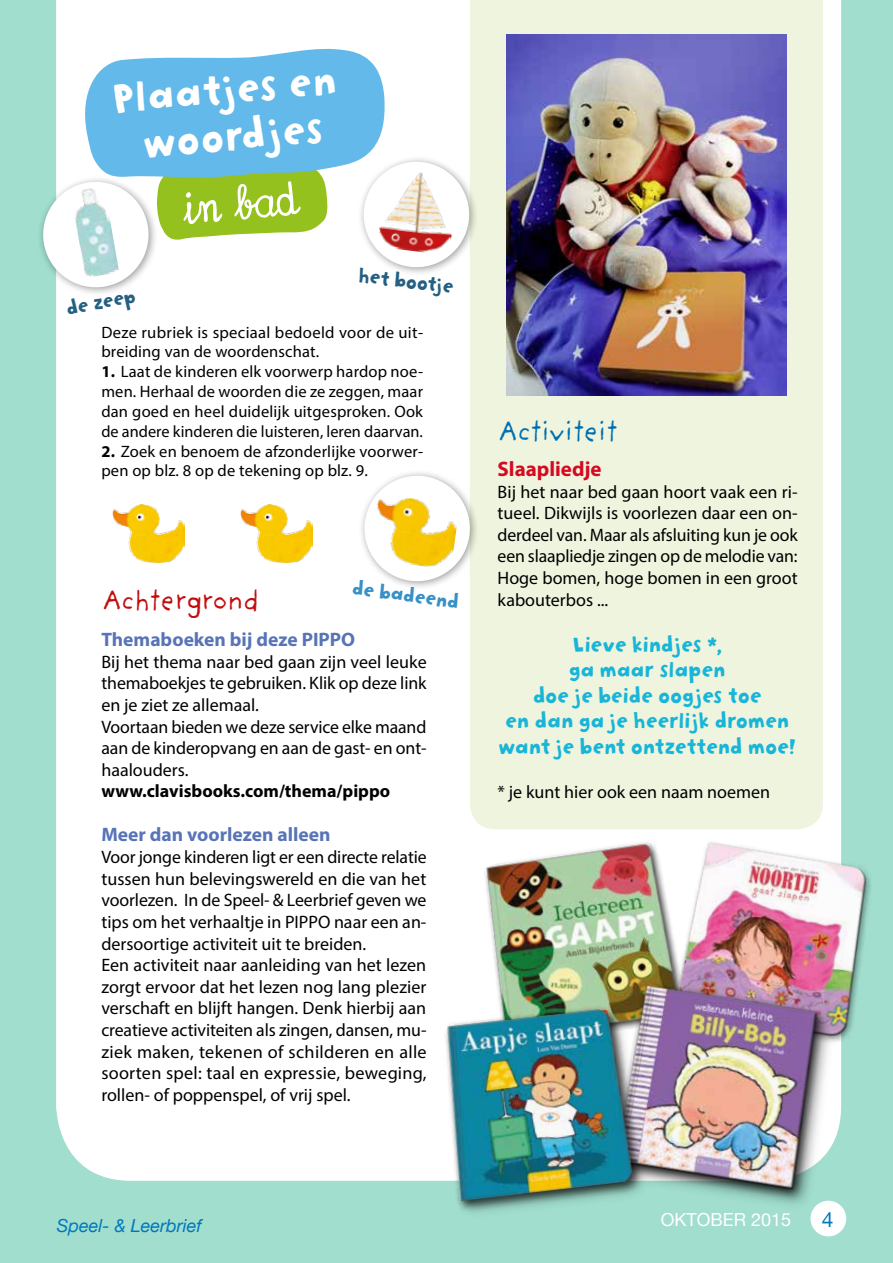
<style>
.page{position:relative;width:893px;height:1263px;background:#a1dece}
.page>*{position:absolute;margin:0;border:0;box-sizing:border-box;transform-origin:0 0}
.t1{font:49.5px "Escola Norm";color:#fff}
.t2{font:38.25px/47px "Slappy Inline";color:#fff;text-align:center}
.t3{font:29.85px "Proviyoup";letter-spacing:-.06em;color:#c40d0e}
.t4{font:29.85px "Proviyoup";letter-spacing:-.06em;color:#006faf}
.t5{font:700 21px "Myriad Pro";color:#d50a21}
.t6{font:21px "Helvetica Neue";color:#0077bd}
.t7{font:19.5px/25.5px "Slappy Inline";letter-spacing:-.025em;color:#18b5d8;text-align:center}
.t8{font:700 19.5px "Myriad Pro";color:#5874b7}
.t9{font:18px/21.6px "Myriad Pro";color:#000}
.t10{font:700 18px "Myriad Pro";color:#000}
.t11{font:italic 18px "Helvetica Neue";color:#0077bd}
.t12{font:18px "Slappy Inline";color:#236082}
.t13{font:18px "Helvetica Neue";color:#fff}
.t14{font:18px "Slappy Inline";color:#3791c7}
.t15{font:16.5px/19.8px "Myriad Pro";letter-spacing:.01em;color:#000}
.s1{font-weight:700}
</style>
<div class="page">
<div style="left:56px;top:0;width:785px;height:1181px;background:#fff"></div>
<div style="left:810px;top:1201px;width:36px;height:35px;background:#fff;border-radius:50%"></div>
<div style="left:470px;top:0;width:353px;height:821px;background:#eef4de"></div>
<div style="left:357px;top:155px;width:122px;height:122px;background:#000;opacity:.4"></div>
<div style="left:358px;top:469px;width:121px;height:122px;background:#000;opacity:.4"></div>
<svg style="left:361px;top:472px;width:112px;height:113px;background:#f6f6f5"></svg>
<img style="left:370px;top:494px;width:90px;height:76px">
<div style="left:37px;top:175px;width:121px;height:122px;background:#000;opacity:.4"></div>
<svg style="left:39px;top:44px;width:433px;height:248px;background:#bcdddc"></svg>
<img style="left:70px;top:186px;width:49px;height:92px">
<img style="left:506px;top:34px;width:281px;height:361px">
<img style="left:429px;top:821px;width:195px;height:158px">
<img style="left:624px;top:821px;width:247px;height:219px">
<img style="left:595px;top:963px;width:247px;height:255px">
<img style="left:411px;top:979px;width:255px;height:239px">
<img style="left:240px;top:504px;width:73px;height:59px">
<img style="left:112px;top:504px;width:73px;height:59px">
<h2 class="t2" style="left:111px;top:75px;width:226px;rotate:-5deg">Plaatjes en woordjes</h2>
<p class="t12" style="left:64px;top:294px;width:73px;rotate:-10deg">de zeep</p>
<h1 class="t1" style="left:181px;top:179px;width:116px;rotate:-5deg">in bad</h1>
<p class="t12" style="left:360px;top:261px;width:98px;rotate:7deg">het bootje</p>
<p class="t15" style="left:101px;top:322px;width:323px">Deze rubriek is speciaal bedoeld voor de uit&shy;breiding van de woordenschat.</p>
<p class="t15" style="left:101px;top:362px;width:323px;text-align:justify"><span class="s1">1.</span> Laat de kinderen elk voorwerp hardop noe&shy;men. Herhaal de woorden die ze zeggen, maar dan goed en heel duidelijk uitgesproken. Ook de andere kinderen die luisteren, leren daarvan.</p>
<p class="t15" style="left:101px;top:441px;width:323px"><span class="s1">2.</span> Zoek en benoem de afzonderlijke voorwer&shy;pen op blz. 8 op de tekening op blz. 9.</p>
<p class="t14" style="left:354px;top:573px;width:110px;rotate:8deg">de badeend</p>
<h3 class="t3" style="left:101px;top:582px;width:160px">Achtergrond</h3>
<p class="t8" style="left:101px;top:627px;width:255px">Themaboeken bij deze PIPPO</p>
<p class="t9" style="left:101px;top:651px;width:327px">Bij het thema naar bed gaan zijn veel leuke themaboekjes te gebruiken. Klik op deze link en je ziet ze allemaal.<br>Voortaan bieden we deze service elke maand aan de kinderopvang en aan de gast- en ont&shy;haalouders.</p>
<p class="t10" style="left:101px;top:779px;width:290px">www.clavisbooks.com/thema/pippo</p>
<p class="t8" style="left:101px;top:822px;width:231px">Meer dan voorlezen alleen</p>
<p class="t9" style="left:101px;top:846px;width:327px">Voor jonge kinderen ligt er een directe relatie tussen hun belevingswereld en die van het voorlezen. In de Speel- &amp; Leerbrief geven we tips om het verhaaltje in PIPPO naar een an&shy;dersoortige activiteit uit te breiden.<br>Een activiteit naar aanleiding van het lezen zorgt ervoor dat het lezen nog lang plezier verschaft en blijft hangen. Denk hierbij aan creatieve activiteiten als zingen, dansen, mu&shy;ziek maken, tekenen of schilderen en alle soorten spel: taal en expressie, beweging, rollen- of poppenspel, of vrij spel.</p>
<h3 class="t4" style="left:498px;top:414px;width:121px">Activiteit</h3>
<p class="t5" style="left:498px;top:455px;width:106px">Slaapliedje</p>
<p class="t9" style="left:498px;top:480px;width:302px;text-align:justify">Bij het naar bed gaan hoort vaak een ri&shy;tueel. Dikwijls is voorlezen daar een on&shy;derdeel van. Maar als afsluiting kun je ook een slaapliedje zingen op de melodie van:<br>Hoge bomen, hoge bomen in een groot kabouterbos ...</p>
<p class="t7" style="left:498px;top:631px;width:300px">Lieve kindjes *,<br>ga maar slapen<br>doe je beide oogjes toe<br>en dan ga je heerlijk dromen want je bent ontzettend moe!</p>
<p class="t9" style="left:498px;top:781px;width:274px">* je kunt hier ook een naam noemen</p>
<p class="t11" style="left:57px;top:1215px;width:147px">Speel- &amp; Leerbrief</p>
<p class="t13" style="left:661px;top:1209px;width:132px">OKTOBER 2015</p>
<p class="t6" style="left:822px;top:1206px;width:13px">4</p>
</div>
